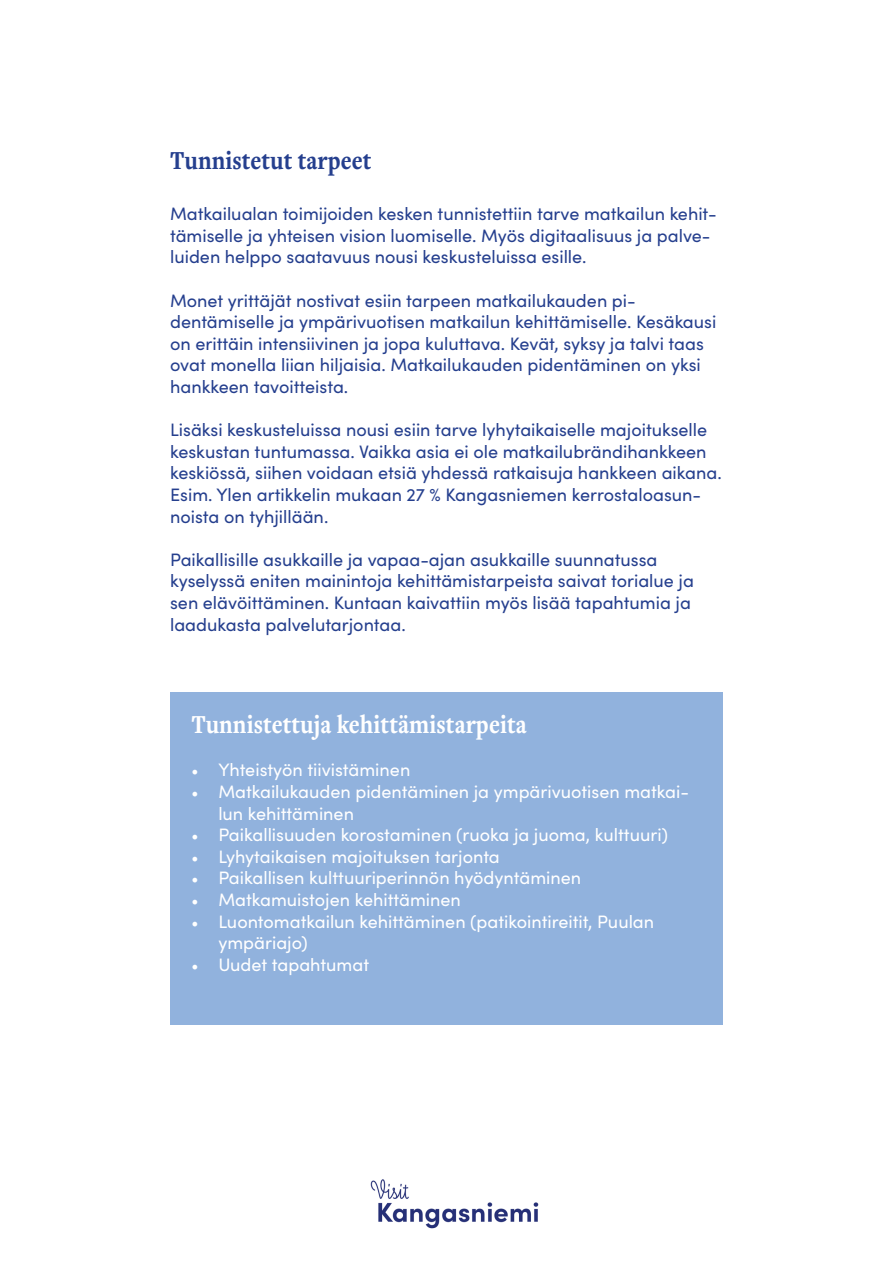
<style>
.page{position:relative;width:893px;height:1263px;background:#fff}
.page>*{position:absolute;margin:0;border:0;box-sizing:border-box;transform-origin:0 0}
.t1{font:700 27px "Freight Text Cmp Pro";color:#fff}
.Paragraph_Style_1{font:700 27px "Freight Text Cmp Pro";color:#253f8e}
.t2{font:18px/21.6px "Sofia Pro";color:#253f8e}
.t3{font:18px/21.6px "Sofia Pro";color:#fff}
.s1{font-family:"Minion Pro"}
</style>
<div class="page">
<img style="left:370px;top:1179px;width:169px;height:50px">
<div style="left:170px;top:692px;width:553px;height:333px;background:#91b2dd"></div>
<p class="Paragraph_Style_1" style="left:170px;top:143px;width:203px">Tunnistetut tarpeet</p>
<p class="t2" style="left:170px;top:202px;width:548px">Matkailualan toimijoiden kesken tunnistettiin tarve matkailun kehit&shy;tämiselle ja yhteisen vision luomiselle. Myös digitaalisuus ja palve&shy;luiden helppo saatavuus nousi keskusteluissa esille.</p>
<p class="t2" style="left:170px;top:288px;width:548px">Monet yrittäjät nostivat esiin tarpeen matkailukauden pi&shy;dentämiselle ja ympärivuotisen matkailun kehittämiselle. Kesäkausi on erittäin intensiivinen ja jopa kuluttava. Kevät, syksy ja talvi taas ovat monella liian hiljaisia. Matkailukauden pidentäminen on yksi hankkeen tavoitteista.</p>
<p class="t2" style="left:170px;top:418px;width:553px">Lisäksi keskusteluissa nousi esiin tarve lyhytaikaiselle majoitukselle keskustan tuntumassa. Vaikka asia ei ole matkailubrändihankkeen keskiössä, siihen voidaan etsiä yhdessä ratkaisuja hankkeen aikana.<br>Esim. Ylen artikkelin mukaan 27 % Kangasniemen kerrostaloasun&shy;noista on tyhjillään.</p>
<p class="t2" style="left:170px;top:548px;width:525px">Paikallisille asukkaille ja vapaa-ajan asukkaille suunnatussa kyselyssä eniten mainintoja kehittämistarpeista saivat torialue ja sen elävöittäminen. Kuntaan kaivattiin myös lisää tapahtumia ja laadukasta palvelutarjontaa.</p>
<p class="t1" style="left:191px;top:707px;width:337px">Tunnistettuja kehittämistarpeita</p>
<p class="t3" style="left:191px;top:758px;width:221px"><span class="s1">•</span> Yhteistyön tiivistäminen</p>
<p class="t3" style="left:218px;top:780px;width:472px;text-indent:-27px"><span class="s1">•</span> Matkailukauden pidentäminen ja ympärivuotisen matkai&shy;lun kehittäminen</p>
<p class="t3" style="left:191px;top:823px;width:478px"><span class="s1">•</span> Paikallisuuden korostaminen (ruoka ja juoma, kulttuuri)</p>
<p class="t3" style="left:191px;top:845px;width:310px"><span class="s1">•</span> Lyhytaikaisen majoituksen tarjonta</p>
<p class="t3" style="left:191px;top:866px;width:391px"><span class="s1">•</span> Paikallisen kulttuuriperinnön hyödyntäminen</p>
<p class="t3" style="left:191px;top:888px;width:271px"><span class="s1">•</span> Matkamuistojen kehittäminen</p>
<p class="t3" style="left:218px;top:909px;width:437px;text-indent:-27px"><span class="s1">•</span> Luontomatkailun kehittäminen (patikointireitit, Puulan ympäriajo)</p>
<p class="t3" style="left:191px;top:953px;width:179px"><span class="s1">•</span> Uudet tapahtumat</p>
</div>
